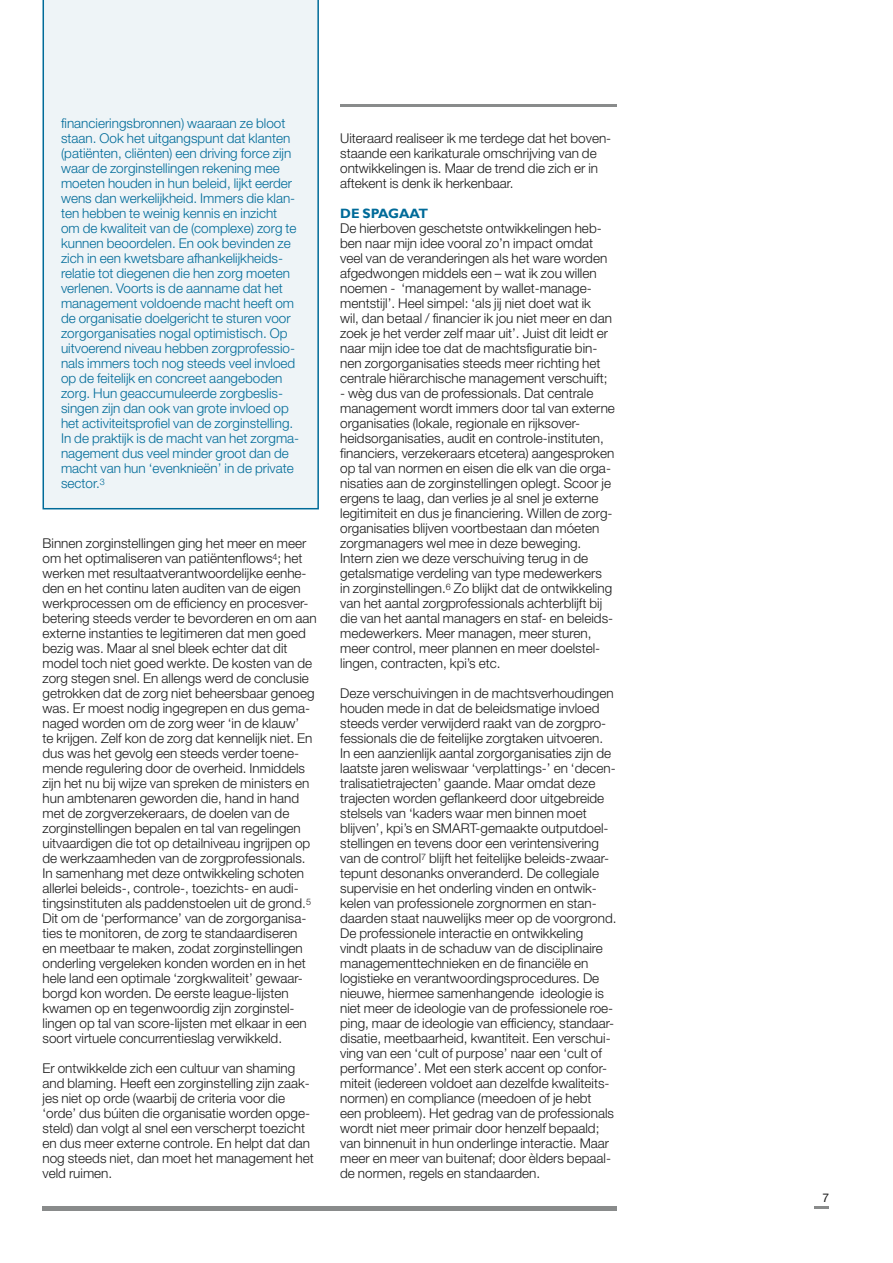
<style>
.page{position:relative;width:893px;height:1263px;background:#fff}
.page>*{position:absolute;margin:0;border:0;box-sizing:border-box;transform-origin:0 0}
.t1{font:300 13.5px/15px "Helvetica Neue LT Std";color:#1a1a1a}
.t2{font:300 13.5px/15px "Helvetica Neue LT Std";color:#006b99}
.t3{font:700 13.5px "Gill Sans";color:#006b99}
.t4{font:12px "Helvetica Neue LT Std";color:#1a1a1a}
</style>
<div class="page">
<svg style="left:814px;top:1206px;width:15px;height:2px"></svg>
<hr style="left:340px;top:104px;width:277px;height:2px;background:#898b8b">
<div style="left:43px;top:1206px;width:574px;height:5px;background:#898b8b"></div>
<div style="left:43px;top:0;width:276px;height:509px;background:#eef4f7"></div>
<p class="t2" style="left:61px;top:115px;width:240px">financieringsbronnen) waaraan ze bloot staan. Ook het uitgangspunt dat klanten (patiënten, cliënten) een driving force zijn waar de zorginstellingen rekening mee moeten houden in hun beleid, lijkt eerder wens dan werkelijkheid. Immers die klan&shy;ten hebben te weinig kennis en inzicht om de kwaliteit van de (complexe) zorg te kunnen beoordelen. En ook bevinden ze zich in een kwetsbare afhankelijkheids&shy;relatie tot diegenen die hen zorg moeten verlenen. Voorts is de aanname dat het management voldoende macht heeft om de organisatie doelgericht te sturen voor zorgorganisaties nogal optimistisch. Op uitvoerend niveau hebben zorgprofessio&shy;nals immers toch nog steeds veel invloed op de feitelijk en concreet aangeboden zorg. Hun geaccumuleerde zorgbeslis&shy;singen zijn dan ook van grote invloed op het activiteitsprofiel van de zorginstelling.<br>In de praktijk is de macht van het zorgma&shy;nagement dus veel minder groot dan de macht van hun ‘evenknieën’ in de private sector.<sup>3</sup></p>
<p class="t1" style="left:43px;top:535px;width:276px">Binnen zorginstellingen ging het meer en meer om het optimaliseren van patiëntenflows<sup>4</sup>; het werken met resultaatverantwoordelijke eenhe&shy;den en het continu laten auditen van de eigen werkprocessen om de efficiency en procesver&shy;betering steeds verder te bevorderen en om aan externe instanties te legitimeren dat men goed bezig was. Maar al snel bleek echter dat dit model toch niet goed werkte. De kosten van de zorg stegen snel. En allengs werd de conclusie getrokken dat de zorg niet beheersbaar genoeg was. Er moest nodig ingegrepen en dus gema&shy;naged worden om de zorg weer ‘in de klauw’<br>te krijgen. Zelf kon de zorg dat kennelijk niet. En dus was het gevolg een steeds verder toene&shy;mende regulering door de overheid. Inmiddels zijn het nu bij wijze van spreken de ministers en hun ambtenaren geworden die, hand in hand met de zorgverzekeraars, de doelen van de zorginstellingen bepalen en tal van regelingen uitvaardigen die tot op detailniveau ingrijpen op de werkzaamheden van de zorgprofessionals.<br>In samenhang met deze ontwikkeling schoten allerlei beleids-, controle-, toezichts- en audi&shy;tingsinstituten als paddenstoelen uit de grond.<sup>5<br></sup>Dit om de ‘performance’ van de zorgorganisa&shy;ties te monitoren, de zorg te standaardiseren<br>en meetbaar te maken, zodat zorginstellingen onderling vergeleken konden worden en in het hele land een optimale ‘zorgkwaliteit’ gewaar&shy;borgd kon worden. De eerste league-lijsten kwamen op en tegenwoordig zijn zorginstel&shy;lingen op tal van score-lijsten met elkaar in een soort virtuele concurrentieslag verwikkeld.</p>
<p class="t1" style="left:43px;top:1060px;width:273px">Er ontwikkelde zich een cultuur van shaming and blaming. Heeft een zorginstelling zijn zaak&shy;jes niet op orde (waarbij de criteria voor die ‘orde’ dus búiten die organisatie worden opge&shy;steld) dan volgt al snel een verscherpt toezicht en dus meer externe controle. En helpt dat dan nog steeds niet, dan moet het management het veld ruimen.</p>
<p class="t1" style="left:340px;top:130px;width:273px">Uiteraard realiseer ik me terdege dat het boven&shy;staande een karikaturale omschrijving van de ontwikkelingen is. Maar de trend die zich er in aftekent is denk ik herkenbaar.</p>
<p class="t3" style="left:340px;top:205px;width:90px">DE SPAGAAT</p>
<p class="t1" style="left:340px;top:220px;width:273px">De hierboven geschetste ontwikkelingen heb&shy;ben naar mijn idee vooral zo’n impact omdat veel van de veranderingen als het ware worden afgedwongen middels een – wat ik zou willen noemen - ‘management by wallet-manage&shy;mentstijl’. Heel simpel: ‘als jij niet doet wat ik wil, dan betaal / financier ik jou niet meer en dan zoek je het verder zelf maar uit’. Juist dit leidt er naar mijn idee toe dat de machtsfiguratie bin&shy;nen zorgorganisaties steeds meer richting het centrale hiërarchische management verschuift;</p>
<p class="t1" style="left:340px;top:385px;width:276px">- wèg dus van de professionals. Dat centrale management wordt immers door tal van externe organisaties (lokale, regionale en rijksover&shy;heidsorganisaties, audit en controle-instituten, financiers, verzekeraars etcetera) aangesproken op tal van normen en eisen die elk van die orga&shy;nisaties aan de zorginstellingen oplegt. Scoor je ergens te laag, dan verlies je al snel je externe legitimiteit en dus je financiering. Willen de zorg&shy;organisaties blijven voortbestaan dan móeten zorgmanagers wel mee in deze beweging.<br>Intern zien we deze verschuiving terug in de getalsmatige verdeling van type medewerkers in zorginstellingen.<sup>6</sup> Zo blijkt dat de ontwikkeling van het aantal zorgprofessionals achterblijft bij die van het aantal managers en staf- en beleids&shy;medewerkers. Meer managen, meer sturen, meer control, meer plannen en meer doelstel&shy;lingen, contracten, kpi’s etc.</p>
<p class="t1" style="left:340px;top:685px;width:278px">Deze verschuivingen in de machtsverhoudingen houden mede in dat de beleidsmatige invloed steeds verder verwijderd raakt van de zorgpro&shy;fessionals die de feitelijke zorgtaken uitvoeren.<br>In een aanzienlijk aantal zorgorganisaties zijn de laatste jaren weliswaar ‘verplattings-’ en ‘decen&shy;tralisatietrajecten’ gaande. Maar omdat deze trajecten worden geflankeerd door uitgebreide stelsels van ‘kaders waar men binnen moet blijven’, kpi’s en SMART-gemaakte outputdoel&shy;stellingen en tevens door een verintensivering van de control<sup>7</sup> blijft het feitelijke beleids-zwaar&shy;tepunt desonanks onveranderd. De collegiale supervisie en het onderling vinden en ontwik&shy;kelen van professionele zorgnormen en stan&shy;daarden staat nauwelijks meer op de voorgrond.<br>De professionele interactie en ontwikkeling<br>vindt plaats in de schaduw van de disciplinaire managementtechnieken en de financiële en logistieke en verantwoordingsprocedures. De nieuwe, hiermee samenhangende ideologie is niet meer de ideologie van de professionele roe&shy;ping, maar de ideologie van efficiency, standaar&shy;disatie, meetbaarheid, kwantiteit. Een verschui&shy;ving van een ‘cult of purpose’ naar een ‘cult of performance’. Met een sterk accent op confor&shy;miteit (iedereen voldoet aan dezelfde kwaliteits&shy;normen) en compliance (meedoen of je hebt<br>een probleem). Het gedrag van de professionals wordt niet meer primair door henzelf bepaald; van binnenuit in hun onderlinge interactie. Maar meer en meer van buitenaf; door èlders bepaal&shy;de normen, regels en standaarden.</p>
<p class="t4" style="left:822px;top:1190px;width:8px">7</p>
</div>
